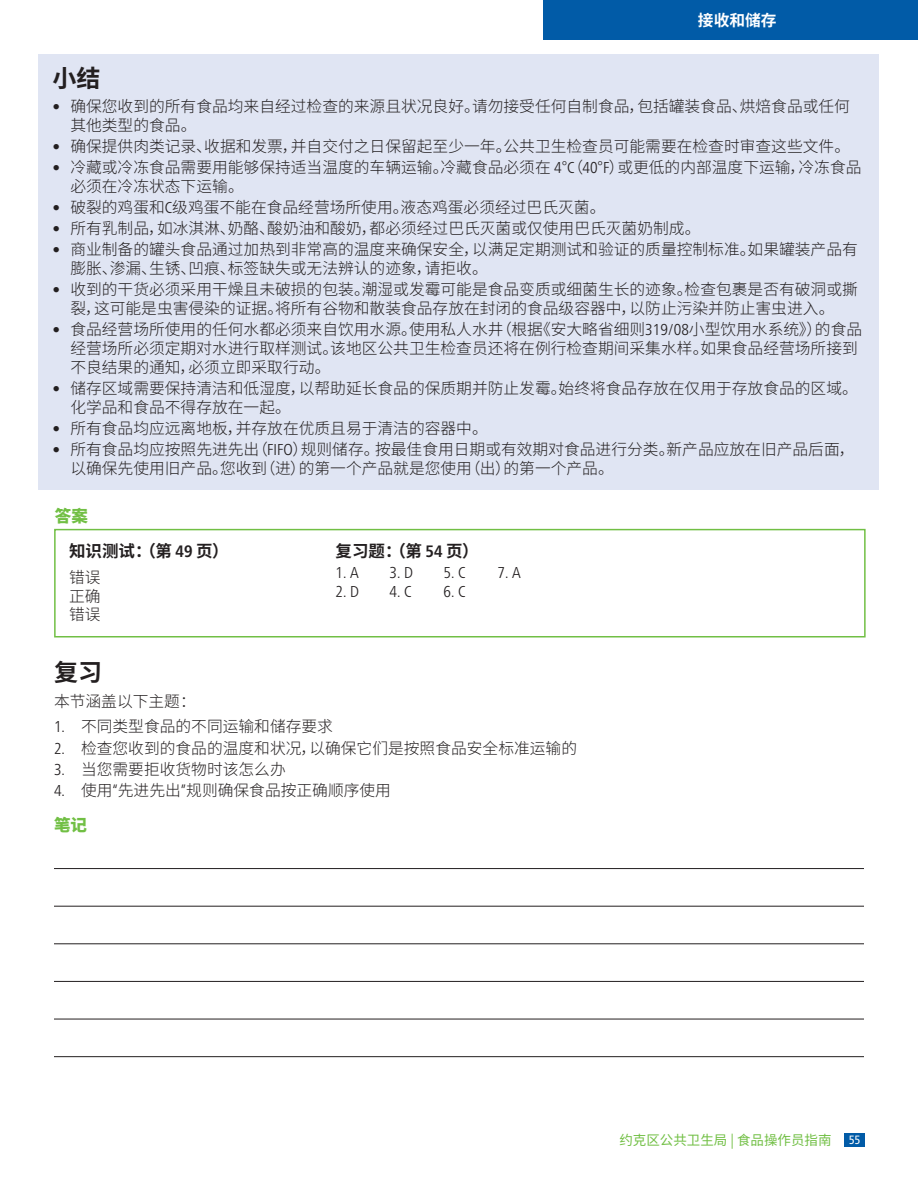
<style>
.page{position:relative;width:918px;height:1188px;background:#fff}
.page>*{position:absolute;margin:0;border:0;box-sizing:border-box;transform-origin:0 0}
.t1{font:700 24px "Noto Sans CJ Ksc";color:#231f20}
.S2{font:700 16.5px "Noto Sans CJ Ksc";color:#231f20}
.S1{font:900 16.5px "Noto Sans CJ Ksc";color:#71bf44}
.Bullets{font:300 15.75px/18.9px "Noto Sans CJ Ksc";color:#231f20}
.Numbered{font:300 15.75px "Noto Sans CJ Ksc";color:#231f20}
.Body{font:300 condensed 15.75px "Frutiger Neue LT Pro";color:#231f20}
.Body-2{font:300 15.75px/18.9px "Noto Sans CJ Ksc";color:#231f20;text-align:justify}
.t2{font:700 15.75px "Noto Sans CJ Ksc";color:#fff}
.t3{font:13.5px "Noto Sans CJ Ksc";color:#71bf44}
.t4{font:condensed 12px "Frutiger Neue LT Pro";color:#fff}
.s1{font-family:"Frutiger Neue LT Pro";font-stretch:condensed}
</style>
<div class="page">
<div style="left:39px;top:54px;width:840px;height:435px;background:#e0e5f3"></div>
<hr style="left:54px;top:868px;width:810px;height:1px;background:#231f20">
<hr style="left:54px;top:906px;width:810px;height:1px;background:#231f20">
<hr style="left:54px;top:944px;width:810px;height:1px;background:#231f20">
<hr style="left:54px;top:981px;width:810px;height:1px;background:#231f20">
<hr style="left:54px;top:1019px;width:810px;height:1px;background:#231f20">
<hr style="left:54px;top:1056px;width:810px;height:1px;background:#231f20">
<div style="left:543px;top:0;width:375px;height:39px;background:#015ba7"></div>
<div style="left:54px;top:529px;width:812px;height:109px;border:2px solid #71bf44"></div>
<div style="left:844px;top:1133px;width:21px;height:14px;background:#015ba7"></div>
<p class="t2" style="left:698px;top:11px;width:80px">接收和储存</p>
<h1 class="t1" style="left:52px;top:64px;width:49px">小结</h1>
<p class="Bullets" style="left:70px;top:97px;width:781px;text-indent:-18px"><span class="s1">•</span> 确保您收到的所有食品均来自经过检查的来源且状况良好。请勿接受任何自制食品，包括罐装食品、烘焙食品或任何其他类型的食品。</p>
<p class="Bullets" style="left:52px;top:137px;width:799px"><span class="s1">•</span> 确保提供肉类记录、收据和发票，并自交付之日保留起至少一年。公共卫生检查员可能需要在检查时审查这些文件。</p>
<p class="Bullets" style="left:70px;top:158px;width:793px;text-indent:-18px"><span class="s1">•</span> 冷藏或冷冻食品需要用能够保持适当温度的车辆运输。冷藏食品必须在 <span class="s1">4</span>°<span class="s1">C</span>（<span class="s1">40</span>°<span class="s1">F</span>）或更低的内部温度下运输，冷冻食品必须在冷冻状态下运输。</p>
<p class="Bullets" style="left:52px;top:198px;width:555px"><span class="s1">•</span> 破裂的鸡蛋和<span class="s1">C</span>级鸡蛋不能在食品经营场所使用。液态鸡蛋必须经过巴氏灭菌。</p>
<p class="Bullets" style="left:52px;top:219px;width:650px"><span class="s1">•</span> 所有乳制品，如冰淇淋、奶酪、酸奶油和酸奶，都必须经过巴氏灭菌或仅使用巴氏灭菌奶制成。</p>
<p class="Bullets" style="left:70px;top:241px;width:789px;text-indent:-18px"><span class="s1">•</span> 商业制备的罐头食品通过加热到非常高的温度来确保安全，以满足定期测试和验证的质量控制标准。如果罐装产品有膨胀、渗漏、生锈、凹痕、标签缺失或无法辨认的迹象，请拒收。</p>
<p class="Bullets" style="left:52px;top:280px;width:807px;text-align:center"><span class="s1">•</span> 收到的干货必须采用干燥且未破损的包装。潮湿或发霉可能是食品变质或细菌生长的迹象。检查包裹是否有破洞或撕裂，这可能是虫害侵染的证据。将所有谷物和散装食品存放在封闭的食品级容器中，以防止污染并防止害虫进入。</p>
<p class="Bullets" style="left:70px;top:320px;width:793px;text-indent:-18px"><span class="s1">•</span> 食品经营场所使用的任何水都必须来自饮用水源。使用私人水井（根据《安大略省细则<span class="s1">319/08</span>小型饮用水系统》）的食品经营场所必须定期对水进行取样测试。该地区公共卫生检查员还将在例行检查期间采集水样。如果食品经营场所接到不良结果的通知，必须立即采取行动。</p>
<p class="Bullets" style="left:70px;top:379px;width:789px;text-indent:-18px"><span class="s1">•</span> 储存区域需要保持清洁和低湿度，以帮助延长食品的保质期并防止发霉。始终将食品存放在仅用于存放食品的区域。化学品和食品不得存放在一起。</p>
<p class="Bullets" style="left:52px;top:419px;width:437px"><span class="s1">•</span> 所有食品均应远离地板，并存放在优质且易于清洁的容器中。</p>
<p class="Bullets" style="left:70px;top:440px;width:786px;text-indent:-18px"><span class="s1">•</span> 所有食品均应按照先进先出（<span class="s1">FIFO</span>）规则储存。按最佳食用日期或有效期对食品进行分类。新产品应放在旧产品后面，以确保先使用旧产品。您收到（进）的第一个产品就是您使用（出）的第一个产品。</p>
<p class="S1" style="left:55px;top:507px;width:34px">答案</p>
<h3 class="S2" style="left:69px;top:542px;width:161px">知识测试：（第 <span class="s1">49</span> 页）</h3>
<p class="Body-2" style="left:69px;top:568px;width:33px">错误正确错误</p>
<h3 class="S2" style="left:336px;top:542px;width:144px">复习题：（第 <span class="s1">54</span> 页）</h3>
<p class="Body" style="left:336px;top:563px;width:25px">1. A</p>
<p class="Body" style="left:390px;top:563px;width:25px">3. D</p>
<p class="Body" style="left:444px;top:563px;width:23px">5. C</p>
<p class="Body" style="left:498px;top:563px;width:25px">7. A</p>
<p class="Body" style="left:336px;top:582px;width:25px">2. D</p>
<p class="Body" style="left:390px;top:582px;width:23px">4. C</p>
<p class="Body" style="left:444px;top:582px;width:23px">6. C</p>
<h1 class="t1" style="left:54px;top:659px;width:49px">复习</h1>
<p class="Body-2" style="left:54px;top:692px;width:143px">本节涵盖以下主题：</p>
<p class="Numbered" style="left:54px;top:718px;width:280px"><span class="s1">1.</span> 不同类型食品的不同运输和储存要求</p>
<p class="Numbered" style="left:54px;top:739px;width:525px"><span class="s1">2.</span> 检查您收到的食品的温度和状况，以确保它们是按照食品安全标准运输的</p>
<p class="Numbered" style="left:54px;top:760px;width:233px"><span class="s1">3.</span> 当您需要拒收货物时该怎么办</p>
<p class="Numbered" style="left:54px;top:781px;width:339px"><span class="s1">4.</span> 使用<span class="s1">“</span>先进先出<span class="s1">”</span>规则确保食品按正确顺序使用</p>
<h2 class="S1" style="left:54px;top:816px;width:34px">笔记</h2>
<p class="t3" style="left:619px;top:1132px;width:214px">约克区公共卫生局 | 食品操作员指南</p>
<p class="t4" style="left:849px;top:1133px;width:13px">55</p>
</div>
